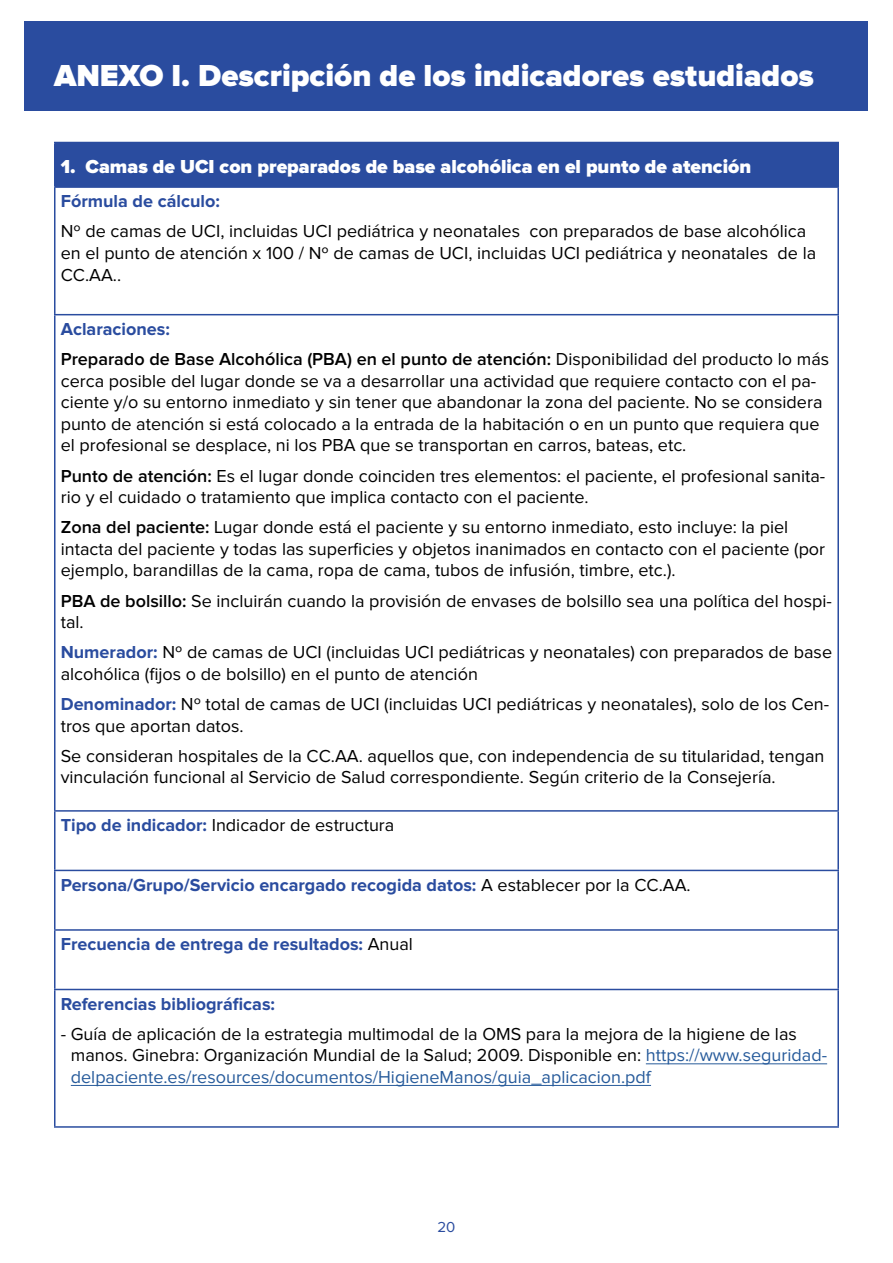
<style>
.page{position:relative;width:893px;height:1263px;background:#fff}
.page>*{position:absolute;margin:0;border:0;box-sizing:border-box;transform-origin:0 0}
.t1{font:900 31.5px "Proxima Nova";color:#fff}
.t2{font:900 19.5px "Proxima Nova";color:#fff}
.t3{font:18px/21.6px "Proxima Nova";color:#000}
.t4{font:700 18px "Proxima Nova";color:#2a4c9f}
.t5{font:600 18px/30.2px "Proxima Nova";color:#000}
.t6{font:15px "Proxima Nova";color:#2a4c9f}
.s1{font-weight:700;color:#2a4c9f}
.s2{font-weight:400}
.s3{font-weight:600}
.s4{font-weight:400;color:#000}
.s5{color:#275b9b}
</style>
<div class="page">
<div style="left:25px;top:22px;width:843px;height:89px;background:#2a4c9f"></div>
<div style="left:55px;top:142px;width:783px;height:45px;background:#2a4c9f"></div>
<hr style="left:54px;top:142px;width:785px;height:1px;background:#2a4c9f">
<hr style="left:54px;top:143px;width:2px;height:43px;background:#2a4c9f">
<hr style="left:837px;top:143px;width:2px;height:43px;background:#2a4c9f">
<hr style="left:54px;top:186px;width:785px;height:2px;background:#2a4c9f">
<hr style="left:54px;top:188px;width:2px;height:126px;background:#2a4c9f">
<hr style="left:837px;top:188px;width:2px;height:126px;background:#2a4c9f">
<hr style="left:54px;top:314px;width:785px;height:1px;background:#2a4c9f">
<hr style="left:54px;top:315px;width:2px;height:495px;background:#2a4c9f">
<hr style="left:837px;top:315px;width:2px;height:495px;background:#2a4c9f">
<hr style="left:54px;top:810px;width:785px;height:2px;background:#2a4c9f">
<hr style="left:54px;top:812px;width:2px;height:58px;background:#2a4c9f">
<hr style="left:837px;top:812px;width:2px;height:58px;background:#2a4c9f">
<hr style="left:54px;top:870px;width:785px;height:1px;background:#2a4c9f">
<hr style="left:54px;top:871px;width:2px;height:58px;background:#2a4c9f">
<hr style="left:837px;top:871px;width:2px;height:58px;background:#2a4c9f">
<hr style="left:54px;top:929px;width:785px;height:2px;background:#2a4c9f">
<hr style="left:54px;top:931px;width:2px;height:58px;background:#2a4c9f">
<hr style="left:837px;top:931px;width:2px;height:58px;background:#2a4c9f">
<hr style="left:54px;top:989px;width:785px;height:1px;background:#2a4c9f">
<hr style="left:54px;top:990px;width:2px;height:136px;background:#2a4c9f">
<hr style="left:837px;top:990px;width:2px;height:136px;background:#2a4c9f">
<hr style="left:54px;top:1126px;width:785px;height:2px;background:#2a4c9f">
<hr style="left:646px;top:1063px;width:181px;height:1px;background:#275b9b">
<hr style="left:71px;top:1085px;width:580px;height:1px;background:#275b9b">
<p class="t1" style="left:54px;top:61px;width:761px">ANEXO I. Descripción de los indicadores estudiados</p>
<p class="t2" style="left:61px;top:157px;width:692px">1. Camas de UCI con preparados de base alcohólica en el punto de atención</p>
<p class="t3" style="left:61px;top:187px;width:747px;line-height:30.2px"><span class="s1">Fórmula de cálculo:<br></span>Nº de camas de UCI, incluidas UCI pediátrica y neonatales con preparados de base alcohólica</p>
<p class="t3" style="left:61px;top:243px;width:757px">en el punto de atención x 100 / Nº de camas de UCI, incluidas UCI pediátrica y neonatales de la<br>CC.AA..</p>
<p class="t5" style="left:61px;top:315px;width:770px"><span class="s1">Aclaraciones:<br></span>Preparado de Base Alcohólica (PBA) en el punto de atención: <span class="s2">Disponibilidad del producto lo más</span></p>
<p class="t3" style="left:61px;top:371px;width:763px">cerca posible del lugar donde se va a desarrollar una actividad que requiere contacto con el pa&shy;ciente y/o su entorno inmediato y sin tener que abandonar la zona del paciente. No se considera punto de atención si está colocado a la entrada de la habitación o en un punto que requiera que el profesional se desplace, ni los PBA que se transportan en carros, bateas, etc.</p>
<p class="t3" style="left:61px;top:465px;width:766px"><span class="s3">Punto de atención:</span> Es el lugar donde coinciden tres elementos: el paciente, el profesional sanita&shy;rio y el cuidado o tratamiento que implica contacto con el paciente.</p>
<p class="t3" style="left:61px;top:517px;width:766px"><span class="s3">Zona del paciente:</span> Lugar donde está el paciente y su entorno inmediato, esto incluye: la piel intacta del paciente y todas las superfcies y objetos inanimados en contacto con el paciente (por ejemplo, barandillas de la cama, ropa de cama, tubos de infusión, timbre, etc.).</p>
<p class="t3" style="left:61px;top:590px;width:772px"><span class="s3">PBA de bolsillo:</span> Se incluirán cuando la provisión de envases de bolsillo sea una política del hospi&shy;tal.</p>
<p class="t3" style="left:61px;top:642px;width:773px"><span class="s1">Numerador:</span> Nº de camas de UCI (incluidas UCI pediátricas y neonatales) con preparados de base alcohólica (fjos o de bolsillo) en el punto de atención</p>
<p class="t3" style="left:61px;top:694px;width:770px"><span class="s1">Denominador:</span> Nº total de camas de UCI (incluidas UCI pediátricas y neonatales), solo de los Cen&shy;tros que aportan datos.</p>
<p class="t3" style="left:61px;top:746px;width:765px">Se consideran hospitales de la CC.AA. aquellos que, con independencia de su titularidad, tengan vinculación funcional al Servicio de Salud correspondiente. Según criterio de la Consejería.</p>
<p class="t3" style="left:61px;top:815px;width:335px"><span class="s1">Tipo de indicador:</span> Indicador de estructura</p>
<p class="t4" style="left:61px;top:876px;width:631px">Persona/Grupo/Servicio encargado recogida datos: <span class="s4">A establecer por la CC.AA.</span></p>
<p class="t4" style="left:61px;top:936px;width:354px">Frecuencia de entrega de resultados: <span class="s4">Anual</span></p>
<p class="t4" style="left:61px;top:995px;width:216px">Referencias bibliográfcas:</p>
<p class="t3" style="left:71px;top:1024px;width:758px;text-indent:-10px">- Guía de aplicación de la estrategia multimodal de la OMS para la mejora de la higiene de las manos. Ginebra: Organización Mundial de la Salud; 2009. Disponible en: <span class="s5">https://www.seguridad&shy;delpaciente.es/resources/documentos/HigieneManos/guia_aplicacion.pdf</span></p>
<p class="t6" style="left:437px;top:1220px;width:19px">20</p>
</div>
